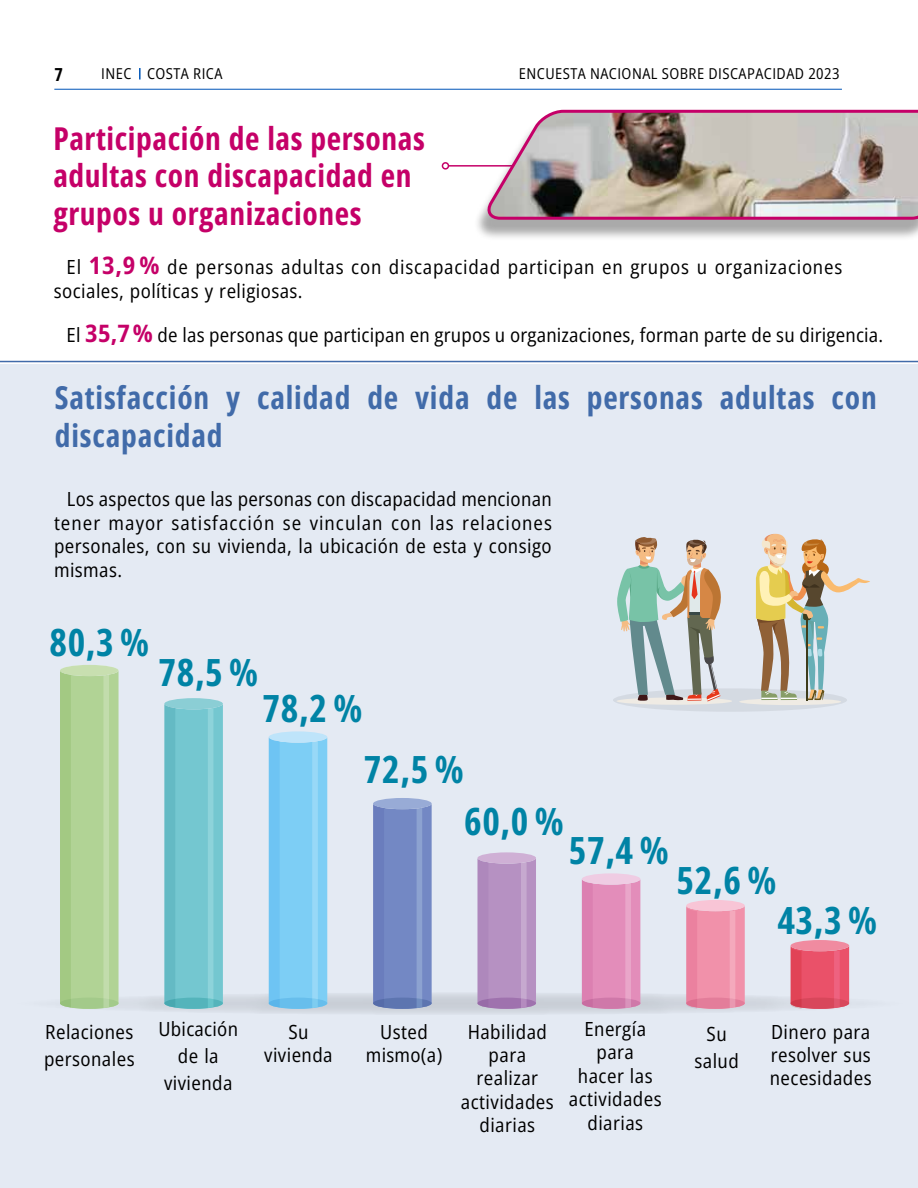
<style>
.page{position:relative;width:918px;height:1188px;background:#fff}
.page>*{position:absolute;margin:0;border:0;box-sizing:border-box;transform-origin:0 0}
.t1{font:700 37.5px "Open Sans Condensed";letter-spacing:.02em;color:#0083a5}
.t2{font:700 31.5px/37.8px "Open Sans Condensed";letter-spacing:.02em;color:#c50068}
.t3{font:700 31.5px/37.8px "Open Sans Condensed";letter-spacing:.025em;color:#416ba9}
.t4{font:semi-condensed 19.5px/23.4px "Open Sans";letter-spacing:.02em;color:#000;text-align:center}
.t5{font:semi-condensed 19.5px/23.4px "Open Sans";letter-spacing:.04em;color:#000}
.t6{font:700 18px "Open Sans Condensed";color:#000}
.t7{font:semi-condensed 15px "Open Sans";letter-spacing:.03em;color:#000}
.s1{font-weight:700;font-size:24px;color:#c50068}
</style>
<div class="page">
<hr style="left:54px;top:89px;width:788px;height:1px;background:#0055b8">
<svg style="left:139px;top:68px;width:2px;height:12px"></svg>
<div style="left:0;top:364px;width:918px;height:824px;background:#e4eaf3"></div>
<hr style="left:0;top:361px;width:918px;height:1px;background:#416ba9">
<hr style="left:448px;top:165px;width:66px;height:2px;background:#c50068">
<div style="left:442px;top:162px;width:7px;height:8px;border:2px solid #c50068;border-radius:50%"></div>
<div style="left:473px;top:115px;width:445px;height:126px;background:#000;opacity:.34"></div>
<img style="left:482px;top:109px;width:436px;height:112px">
<div style="left:613px;top:688px;width:234px;height:24px;background:#d4dae2;border-radius:50%"></div>
<div style="left:739px;top:698px;width:102px;height:7px;background:#efebe4;border-radius:50%"></div>
<svg style="left:756px;top:533px;width:114px;height:167px"></svg>
<hr style="left:806px;top:618px;width:2px;height:83px;background:#3e3c1b">
<div style="left:617px;top:697px;width:115px;height:8px;background:#efebe4;border-radius:50%"></div>
<svg style="left:617px;top:537px;width:104px;height:164px"></svg>
<svg style="left:14px;top:992px;width:894px;height:23px;fill:#d5dbe3"></svg>
<svg style="left:60px;top:665px;width:59px;height:344px;background:#b1d295"></svg>
<div style="left:164px;top:698px;width:59px;height:11px;background:#8bced5;border-radius:50%"></div>
<svg style="left:164px;top:704px;width:59px;height:305px;background:#74c5ce"></svg>
<div style="left:269px;top:731px;width:58px;height:12px;background:#bee4fa;border-radius:50%"></div>
<svg style="left:269px;top:738px;width:58px;height:271px;background:#7dccf4"></svg>
<div style="left:373px;top:798px;width:59px;height:11px;background:#98abd6;border-radius:50%"></div>
<svg style="left:373px;top:804px;width:59px;height:205px;background:#7489c3"></svg>
<div style="left:478px;top:852px;width:58px;height:12px;background:#cfb0d5;border-radius:50%"></div>
<svg style="left:478px;top:859px;width:58px;height:150px;background:#b590c1"></svg>
<div style="left:582px;top:873px;width:58px;height:12px;background:#efcce3;border-radius:50%"></div>
<svg style="left:582px;top:880px;width:58px;height:129px;background:#e18dba"></svg>
<div style="left:686px;top:900px;width:59px;height:11px;background:#f8c5d6;border-radius:50%"></div>
<svg style="left:686px;top:906px;width:59px;height:103px;background:#ee92ab"></svg>
<div style="left:791px;top:940px;width:58px;height:11px;background:#f08ba0;border-radius:50%"></div>
<svg style="left:791px;top:946px;width:58px;height:63px;background:#e6556c"></svg>
<p class="t6" style="left:54px;top:62px;width:10px">7</p>
<p class="t7" style="left:101px;top:63px;width:123px">INEC COSTA RICA</p>
<p class="t7" style="left:519px;top:63px;width:322px">ENCUESTA NACIONAL SOBRE DISCAPACIDAD 2023</p>
<h2 class="t2" style="left:53px;top:118px;width:373px">Participación de las personas adultas con discapacidad en grupos u organizaciones</h2>
<p class="t5" style="left:54px;top:255px;width:790px;text-indent:13px">El <span class="s1">13,9 %</span> de personas adultas con discapacidad participan en grupos u organizaciones sociales, políticas y religiosas.</p>
<p class="t4" style="left:67px;top:323px;width:818px">El <span class="s1">35,7%</span> de las personas que participan en grupos u organizaciones, forman parte de su dirigencia.</p>
<h2 class="t3" style="left:55px;top:378px;width:824px">Satisfacción y calidad de vida de las personas adultas con discapacidad</h2>
<p class="t4" style="left:54px;top:487px;width:499px;text-align:justify;text-indent:13px">Los aspectos que las personas con discapacidad mencionan tener mayor satisfacción se vinculan con las relaciones personales, con su vivienda, la ubicación de esta y consigo mismas.</p>
<h1 class="t1" style="left:49px;top:616px;width:101px">80,3 %</h1>
<h1 class="t1" style="left:158px;top:647px;width:101px">78,5 %</h1>
<h1 class="t1" style="left:263px;top:682px;width:101px">78,2 %</h1>
<h1 class="t1" style="left:364px;top:743px;width:101px">72,5 %</h1>
<h1 class="t1" style="left:464px;top:796px;width:101px">60,0 %</h1>
<h1 class="t1" style="left:569px;top:825px;width:101px">57,4 %</h1>
<h1 class="t1" style="left:677px;top:855px;width:101px">52,6 %</h1>
<h1 class="t1" style="left:777px;top:895px;width:101px">43,3 %</h1>
<p class="t4" style="left:159px;top:1015px;width:81px;line-height:26.8px">Ubicación de la vivienda</p>
<p class="t4" style="left:264px;top:1019px;width:70px">Su vivienda</p>
<p class="t4" style="left:366px;top:1019px;width:78px">Usted mismo(a)</p>
<p class="t4" style="left:44px;top:1018px;width:92px;line-height:26.8px;text-align:left">Relaciones personales</p>
<p class="t4" style="left:461px;top:1019px;width:94px">Habilidad para realizar actividades diarias</p>
<p class="t4" style="left:569px;top:1017px;width:94px">Energía para<br>hacer las actividades diarias</p>
<p class="t4" style="left:695px;top:1020px;width:46px;line-height:26.8px">Su salud</p>
<p class="t4" style="left:770px;top:1019px;width:103px;text-align:justify">Dinero para resolver sus necesidades</p>
</div>
